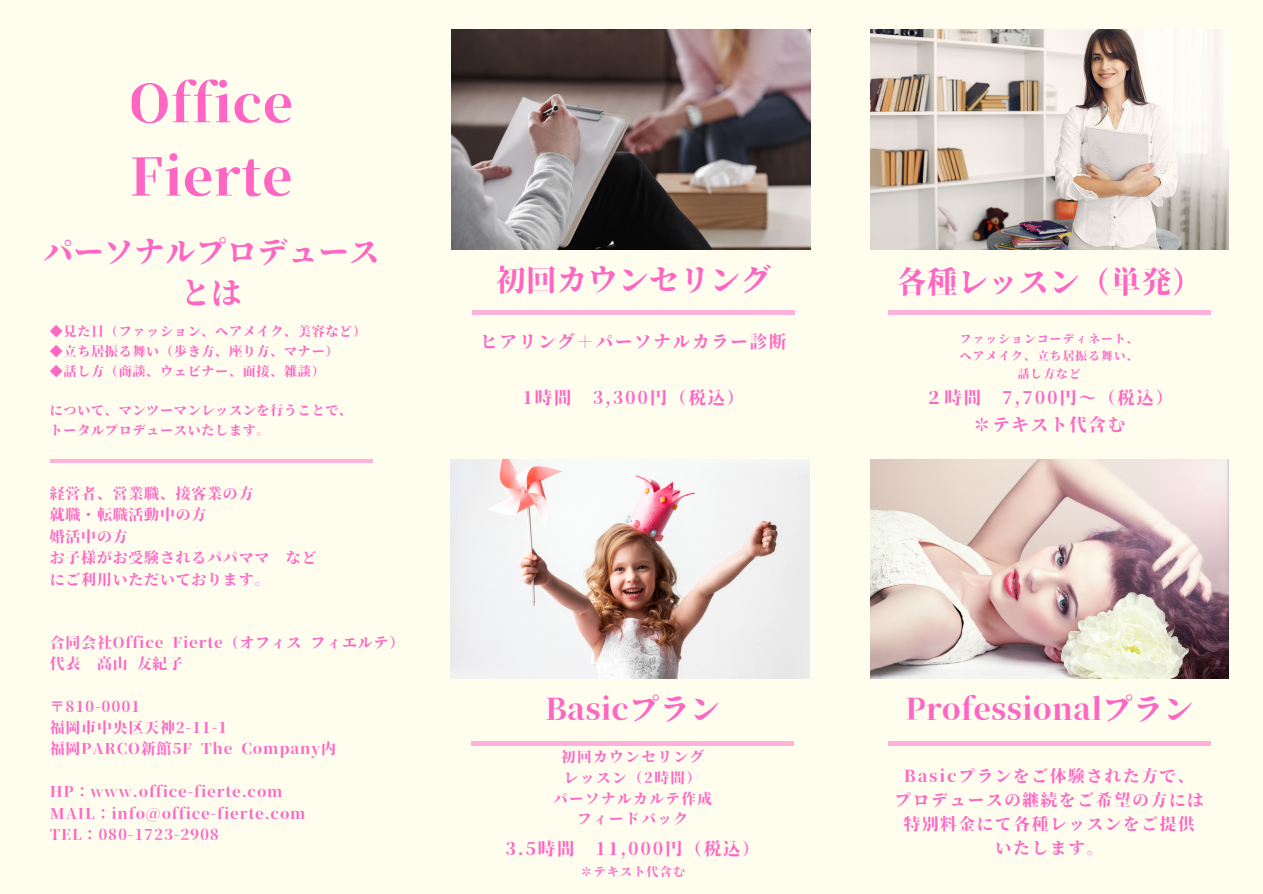
<style>
.page{position:relative;width:1263px;height:894px;background:#fff}
.page>*{position:absolute;margin:0;border:0;box-sizing:border-box;transform-origin:0 0}
.t1{font:52.5px "Soukou Mincho";color:#ff66c4}
.t2{font:30.6px "Soukou Mincho";color:#ff66c4}
.t3{font:30.3px "Soukou Mincho";color:#ff66c4}
.t4{font:17.55px "Soukou Mincho";letter-spacing:.1em;color:#ff66c4}
.t5{font:16.65px "Soukou Mincho";letter-spacing:.1em;color:#ff66c4}
.t6{font:15px "Soukou Mincho";letter-spacing:.05em;color:#ff66c4}
.t7{font:14.55px "Soukou Mincho";letter-spacing:.1em;color:#ff66c4}
.t8{font:13.2px "Soukou Mincho";letter-spacing:.05em;color:#ff66c4}
.t9{font:12px "Soukou Mincho";letter-spacing:.1em;color:#ff66c4}
.t10{font:11.7px "Soukou Mincho";letter-spacing:.1em;color:#ff66c4}
</style>
<div class="page">
<div style="left:0;top:0;width:1263px;height:893px;background:#fefdee"></div>
<hr style="left:50px;top:459px;width:322px;height:3px;background:#ff66c4">
<img style="left:451px;top:30px;width:359px;height:219px">
<img style="left:870px;top:30px;width:359px;height:219px">
<hr style="left:472px;top:741px;width:322px;height:4px;background:#feb2d9">
<img style="left:870px;top:459px;width:359px;height:219px">
<img style="left:451px;top:459px;width:358px;height:219px">
<hr style="left:888px;top:741px;width:322px;height:4px;background:#feb2d9">
<hr style="left:888px;top:311px;width:322px;height:3px;background:#ff66c4">
<hr style="left:473px;top:311px;width:322px;height:3px;background:#ff66c4">
<p class="t1" style="left:129px;top:76px;width:166px">Office</p>
<p class="t1" style="left:129px;top:150px;width:165px">Fierte</p>
<p class="t2" style="left:43px;top:236px;width:338px">パーソナルプロデュース</p>
<p class="t2" style="left:181px;top:277px;width:63px">とは</p>
<p class="t8" style="left:50px;top:324px;width:318px">◆⾒た⽬（ファッション、ヘアメイク、美容など）</p>
<p class="t8" style="left:50px;top:344px;width:290px">◆⽴ち居振る舞い（歩き⽅、座り⽅、マナー）</p>
<p class="t8" style="left:50px;top:364px;width:277px">◆話し⽅（商談、ウェビナー、⾯接、雑談）</p>
<p class="t8" style="left:50px;top:403px;width:304px">について、マンツーマンレッスンを⾏うことで、</p>
<p class="t8" style="left:50px;top:423px;width:221px">トータルプロデュースいたします。</p>
<p class="t6" style="left:50px;top:485px;width:205px">経営者、営業職、接客業の⽅</p>
<p class="t6" style="left:50px;top:507px;width:158px">就職・転職活動中の⽅</p>
<p class="t6" style="left:50px;top:528px;width:79px">婚活中の⽅</p>
<p class="t6" style="left:50px;top:550px;width:268px">お⼦様がお受験されるパパママ など</p>
<p class="t6" style="left:50px;top:571px;width:221px">にご利⽤いただいております。</p>
<p class="t6" style="left:50px;top:634px;width:356px">合同会社Office Fierte（オフィスフィエルテ）</p>
<p class="t6" style="left:50px;top:655px;width:135px">代表 ⾼⼭ 友紀⼦</p>
<p class="t6" style="left:50px;top:698px;width:92px">〒810-0001</p>
<p class="t6" style="left:50px;top:719px;width:179px">福岡市中央区天神2-11-1</p>
<p class="t6" style="left:50px;top:741px;width:288px">福岡PARCO新館5F The Company内</p>
<p class="t6" style="left:50px;top:783px;width:234px">HP：www.office-fierte.com</p>
<p class="t6" style="left:50px;top:805px;width:257px">MAIL：info@office-fierte.com</p>
<p class="t6" style="left:50px;top:826px;width:171px">TEL：080-1723-2908</p>
<p class="t2" style="left:496px;top:263px;width:277px">初回カウンセリング</p>
<p class="t4" style="left:480px;top:332px;width:308px">ヒアリング＋パーソナルカラー診断</p>
<p class="t4" style="left:522px;top:388px;width:223px">1時間 3,300円（税込）</p>
<p class="t3" style="left:545px;top:693px;width:176px">Basicプラン</p>
<p class="t7" style="left:561px;top:749px;width:144px">初回カウンセリング</p>
<p class="t7" style="left:564px;top:769px;width:139px">レッスン（2時間）</p>
<p class="t7" style="left:553px;top:790px;width:160px">パーソナルカルテ作成</p>
<p class="t7" style="left:577px;top:811px;width:112px">フィードバック</p>
<p class="t4" style="left:505px;top:838px;width:256px">3.5時間 11,000円（税込）</p>
<p class="t9" style="left:581px;top:864px;width:106px">＊テキスト代含む</p>
<p class="t2" style="left:896px;top:266px;width:308px">各種レッスン（単発）</p>
<p class="t10" style="left:960px;top:332px;width:180px">ファッションコーディネート、</p>
<p class="t10" style="left:960px;top:350px;width:180px">ヘアメイク、⽴ち居振る舞い、</p>
<p class="t10" style="left:1018px;top:367px;width:65px">話し⽅など</p>
<p class="t4" style="left:925px;top:389px;width:250px">２時間 7,700円∼（税込）</p>
<p class="t4" style="left:973px;top:415px;width:154px">＊テキスト代含む</p>
<p class="t3" style="left:905px;top:693px;width:290px">Professionalプラン</p>
<p class="t5" style="left:904px;top:767px;width:292px">Basicプランをご体験された⽅で、</p>
<p class="t5" style="left:894px;top:791px;width:311px">プロデュースの継続をご希望の⽅には</p>
<p class="t5" style="left:904px;top:815px;width:293px">特別料⾦にて各種レッスンをご提供</p>
<p class="t5" style="left:995px;top:839px;width:110px">いたします。</p>
</div>
